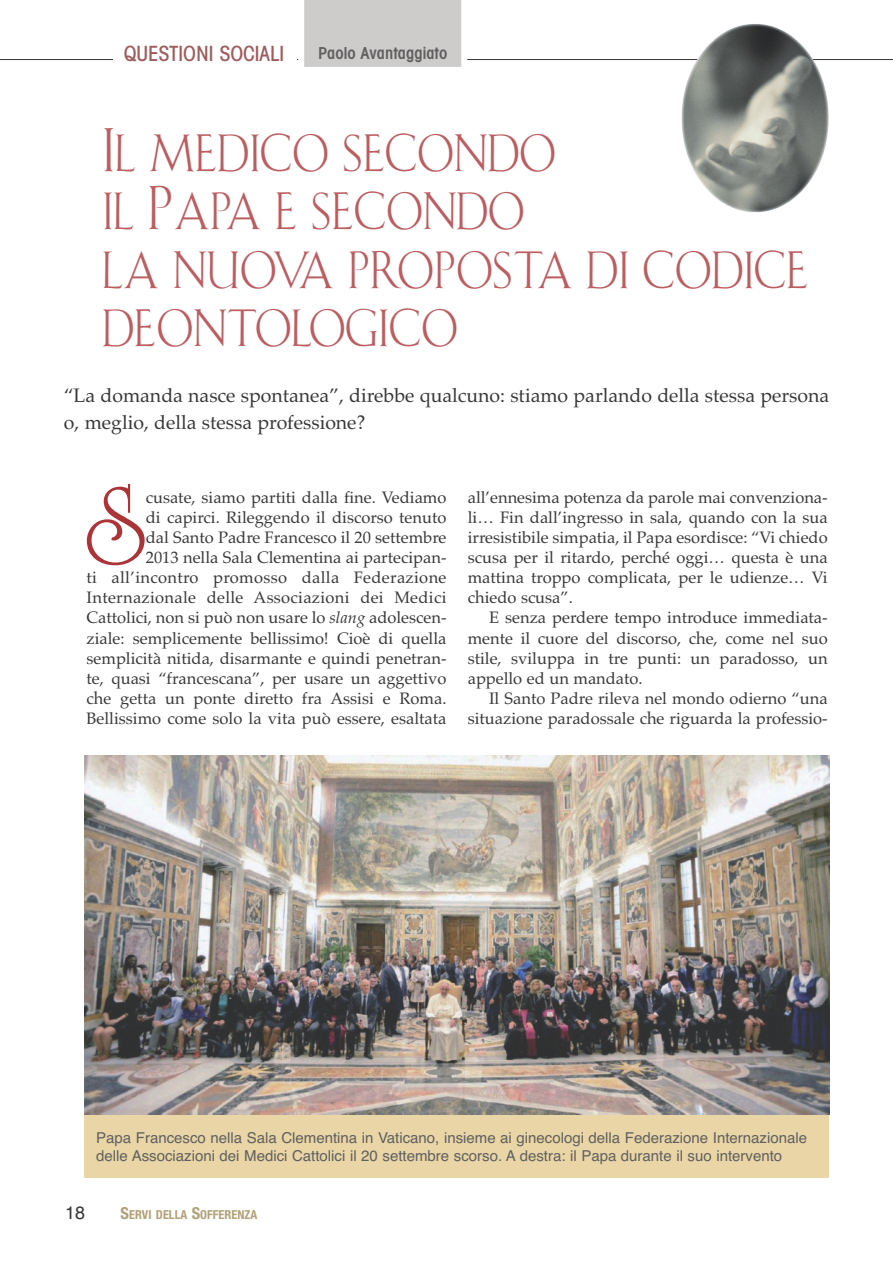
<style>
.page{position:relative;width:893px;height:1263px;background:#fff}
.page>*{position:absolute;margin:0;border:0;box-sizing:border-box;transform-origin:0 0}
.t1{font:111.75px "University Roman";color:#ab3438}
.t2{font:54px/58.5px "Au Bauer Text Initials";letter-spacing:.04em;color:#bc5d60;scale:.9 1}
.t3{font:500 condensed 21px "Avant Garde LT";color:#9f5c5d}
.t4{font:19.5px/27px "Palatino";color:#393839}
.t5{font:18px "Helvetica";color:#393839}
.t6{font:16.5px/20.1px "Palatino";color:#393839;text-align:right}
.t7{font:600 condensed 16.5px "Avant Garde LT";color:#606060}
.t8{font:15px/18px "Helvetica";color:#606060}
.t9{font:700 condensed 12.3px "Helvetica Neue";color:#b2a179}
.s1{font-style:italic}
.s2{font-size:16.5px}
</style>
<div class="page">
<div style="left:84px;top:805px;width:745px;height:373px;background:#e9d5a6"></div>
<hr style="left:0;top:59px;width:893px;height:1px;background:#393839">
<div style="left:113px;top:0;width:184px;height:69px;background:#fff"></div>
<svg style="left:298px;top:0;width:169px;height:67px;background:#d1cece"></svg>
<img style="left:681px;top:24px;width:148px;height:188px">
<img style="left:84px;top:756px;width:745px;height:358px">
<p class="t3" style="left:124px;top:40px;width:162px">QUESTIONI SOCIALI</p>
<p class="t7" style="left:318px;top:43px;width:131px">Paolo Avantaggiato</p>
<h2 class="t2" style="left:103px;top:123px;width:785px">Il medico secondo<br>il Papa e secondo<br>la nuova proposta di codice deontologico</h2>
<p class="t4" style="left:64px;top:381px;width:767px">“La domanda nasce spontanea”, direbbe qualcuno: stiamo parlando della stessa persona o, meglio, della stessa professione?</p>
<h1 class="t1" style="left:86px;top:463px;width:61px">S</h1>
<p class="t6" style="left:87px;top:487px;width:361px">cusate, siamo partiti dalla fine. Vediamo<br>di capirci. Rileggendo il discorso tenuto<br>dal Santo Padre Francesco il 20 settembre<br>2013 nella Sala Clementina ai partecipan-<br>ti all’incontro promosso dalla Federazione Internazionale delle Associazioni dei Medici Cattolici, non si può non usare lo <span class="s1">slang</span> adolescen&shy;ziale: semplicemente bellissimo! Cioè di quella semplicità nitida, disarmante e quindi penetran&shy;te, quasi “francescana”, per usare un aggettivo che getta un ponte diretto fra Assisi e Roma.<br>Bellissimo come solo la vita può essere, esaltata</p>
<p class="t6" style="left:468px;top:487px;width:361px;text-align:justify">all’ennesima potenza da parole mai convenziona&shy;li… Fin dall’ingresso in sala, quando con la sua irresistibile simpatia, il Papa esordisce: “Vi chiedo scusa per il ritardo, perché oggi… questa è una mattina troppo complicata, per le udienze… Vi chiedo scusa”.</p>
<p class="t6" style="left:468px;top:608px;width:361px;text-align:justify;text-indent:21px">E senza perdere tempo introduce immediata&shy;mente il cuore del discorso, che, come nel suo stile, sviluppa in tre punti: un paradosso, un appello ed un mandato.</p>
<p class="t6" style="left:468px;top:688px;width:361px">Il Santo Padre rileva nel mondo odierno “una situazione paradossale che riguarda la professio-</p>
<p class="t8" style="left:96px;top:1129px;width:712px">Papa Francesco nella Sala Clementina in vaticano, insieme ai ginecologi della Federazione Internazionale delle Associazioni dei medici Cattolici il 20 settembre scorso. A destra: il Papa durante il suo intervento</p>
<p class="t5" style="left:65px;top:1202px;width:22px">18</p>
<p class="t9" style="left:121px;top:1210px;width:138px"><span class="s2">S</span>ERVI DELLA <span class="s2">S</span>OFFERENZA</p>
</div>
